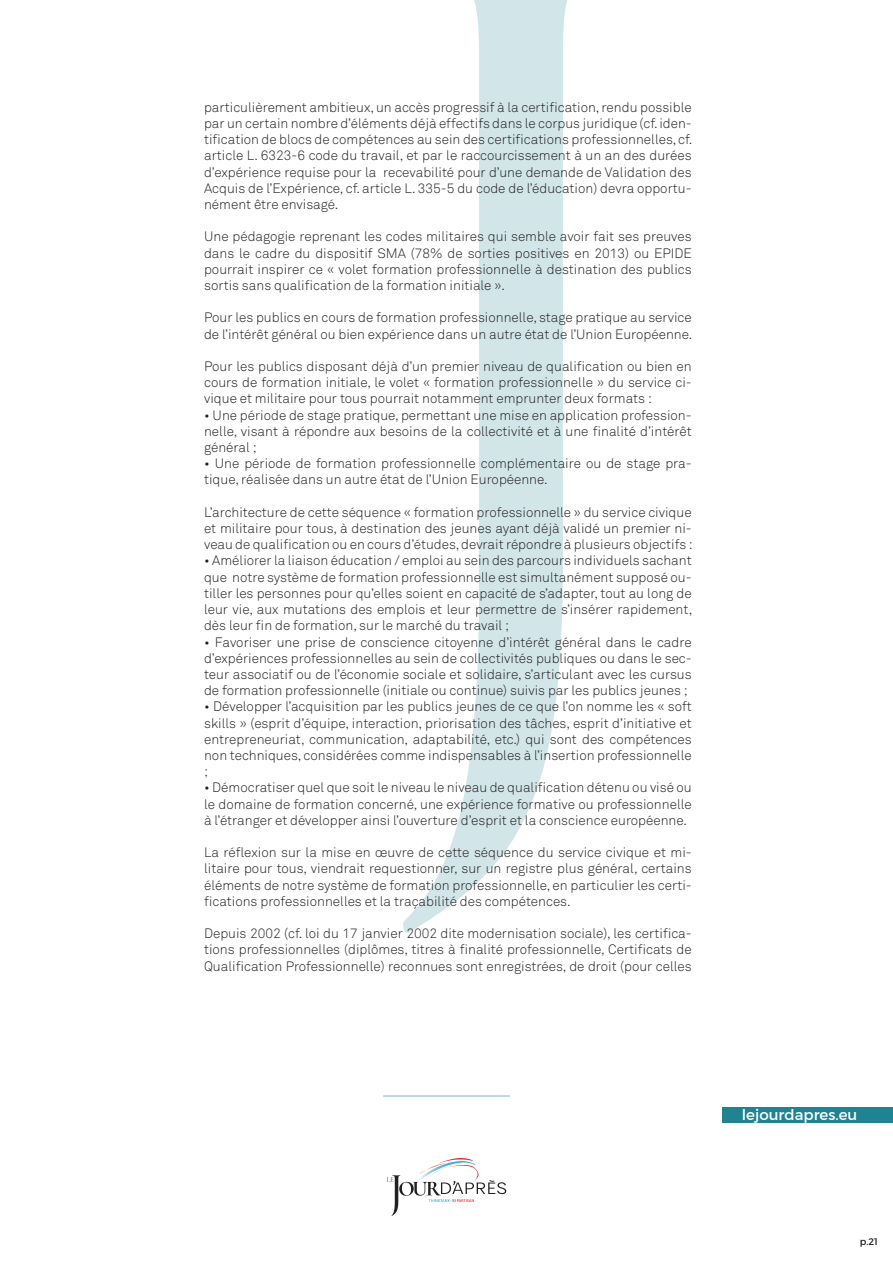
<style>
.page{position:relative;width:893px;height:1263px;background:#fff}
.page>*{position:absolute;margin:0;border:0;box-sizing:border-box;transform-origin:0 0}
.t1{font:15px "Montserrat";color:#fff}
.t2{font:13.5px/16.2px "Akkurat Light Pro";color:#231f20;text-align:justify}
.t3{font:9.75px "Montserrat";color:#231f20}
</style>
<div class="page">
<div style="left:723px;top:1107px;width:170px;height:16px;background:#208391"></div>
<svg style="left:387px;top:1156px;width:119px;height:60px"></svg>
<svg style="left:403px;top:0;width:164px;height:933px"></svg>
<hr style="left:383px;top:1095px;width:127px;height:2px;background:#208391">
<p class="t2" style="left:204px;top:99px;width:490px">particulièrement ambitieux, un accès progressif à la certification, rendu possible par un certain nombre d’éléments déjà effectifs dans le corpus juridique (cf. iden&shy;tification de blocs de compétences au sein des certifications professionnelles, cf. article L. 6323-6 code du travail, et par le raccourcissement à un an des durées d’expérience requise pour la recevabilité pour d’une demande de Validation des Acquis de l’Expérience, cf. article L. 335-5 du code de l’éducation) devra opportu&shy;nément être envisagé.</p>
<p class="t2" style="left:204px;top:229px;width:489px">Une pédagogie reprenant les codes militaires qui semble avoir fait ses preuves dans le cadre du dispositif SMA (78% de sorties positives en 2013) ou EPIDE pourrait inspirer ce « volet formation professionnelle à destination des publics sortis sans qualification de la formation initiale ».</p>
<p class="t2" style="left:204px;top:310px;width:490px">Pour les publics en cours de formation professionnelle, stage pratique au service de l’intérêt général ou bien expérience dans un autre état de l’Union Européenne.</p>
<p class="t2" style="left:204px;top:358px;width:489px">Pour les publics disposant déjà d’un premier niveau de qualification ou bien en cours de formation initiale, le volet « formation professionnelle » du service ci&shy;vique et militaire pour tous pourrait notamment emprunter deux formats :</p>
<p class="t2" style="left:204px;top:407px;width:489px">• Une période de stage pratique, permettant une mise en application profession&shy;nelle, visant à répondre aux besoins de la collectivité et à une finalité d’intérêt général ;</p>
<p class="t2" style="left:204px;top:456px;width:489px">• Une période de formation professionnelle complémentaire ou de stage pra&shy;tique, réalisée dans un autre état de l’Union Européenne.</p>
<p class="t2" style="left:204px;top:504px;width:490px">L’architecture de cette séquence « formation professionnelle » du service civique et militaire pour tous, à destination des jeunes ayant déjà validé un premier ni&shy;veau de qualification ou en cours d’études, devrait répondre à plusieurs objectifs :</p>
<p class="t2" style="left:204px;top:553px;width:490px">• Améliorer la liaison éducation / emploi au sein des parcours individuels sachant que notre système de formation professionnelle est simultanément supposé ou&shy;tiller les personnes pour qu’elles soient en capacité de s’adapter, tout au long de leur vie, aux mutations des emplois et leur permettre de s’insérer rapidement, dès leur fin de formation, sur le marché du travail ;</p>
<p class="t2" style="left:204px;top:634px;width:489px">• Favoriser une prise de conscience citoyenne d’intérêt général dans le cadre d’expériences professionnelles au sein de collectivités publiques ou dans le sec&shy;teur associatif ou de l’économie sociale et solidaire, s’articulant avec les cursus de formation professionnelle (initiale ou continue) suivis par les publics jeunes ;</p>
<p class="t2" style="left:204px;top:699px;width:489px">• Développer l’acquisition par les publics jeunes de ce que l’on nomme les « soft skills » (esprit d’équipe, interaction, priorisation des tâches, esprit d’initiative et entrepreneuriat, communication, adaptabilité, etc.) qui sont des compétences non techniques, considérées comme indispensables à l’insertion professionnelle ;</p>
<p class="t2" style="left:204px;top:780px;width:489px">• Démocratiser quel que soit le niveau le niveau de qualification détenu ou visé ou le domaine de formation concerné, une expérience formative ou professionnelle à l’étranger et développer ainsi l’ouverture d’esprit et la conscience européenne.</p>
<p class="t2" style="left:204px;top:844px;width:489px">La réflexion sur la mise en œuvre de cette séquence du service civique et mi&shy;litaire pour tous, viendrait requestionner, sur un registre plus général, certains éléments de notre système de formation professionnelle, en particulier les certi&shy;fications professionnelles et la traçabilité des compétences.</p>
<p class="t2" style="left:204px;top:925px;width:489px">Depuis 2002 (cf. loi du 17 janvier 2002 dite modernisation sociale), les certifica&shy;tions professionnelles (diplômes, titres à finalité professionnelle, Certificats de Qualification Professionnelle) reconnues sont enregistrées, de droit (pour celles</p>
<p class="t1" style="left:742px;top:1105px;width:117px">lejourdapres.eu</p>
<p class="t3" style="left:860px;top:1235px;width:20px">p.21</p>
</div>
